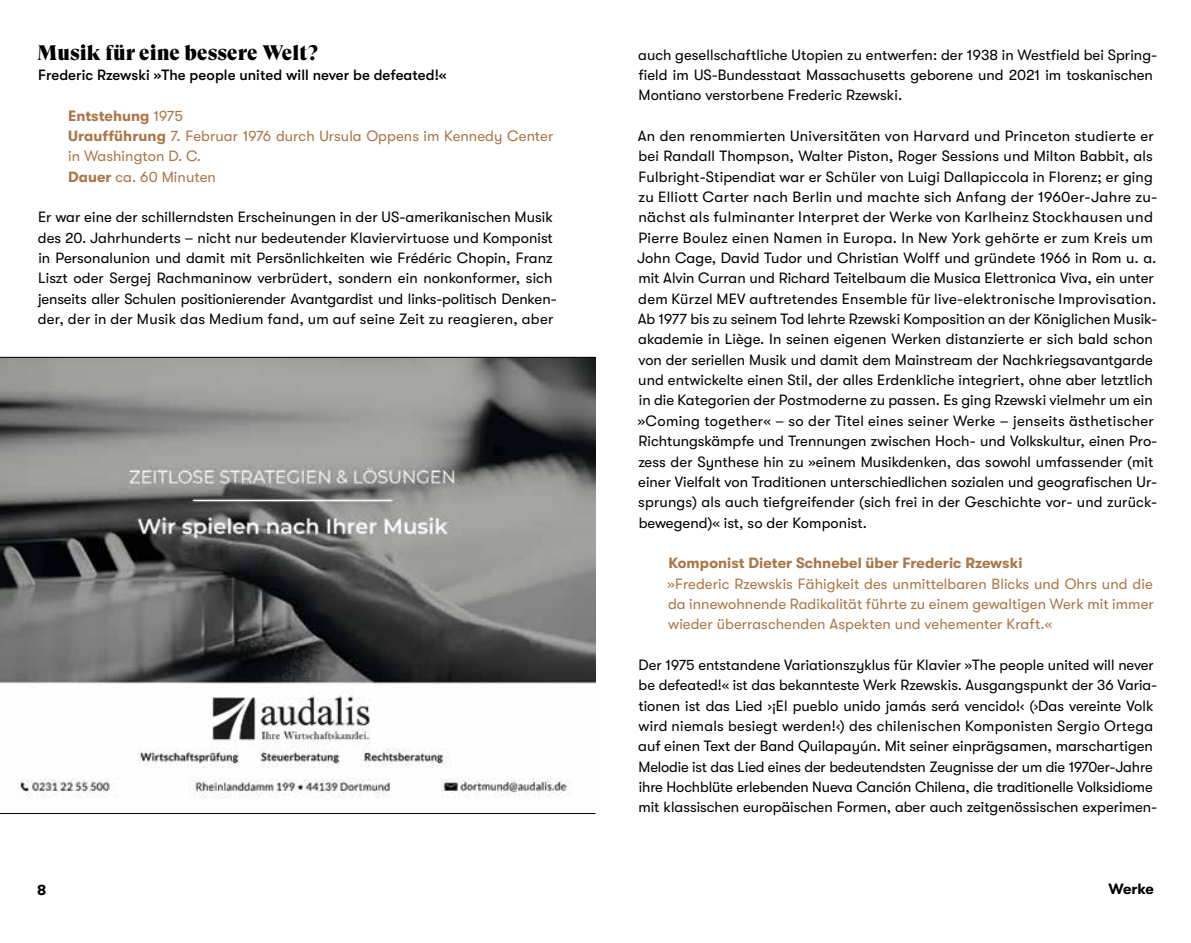
<style>
.page{position:relative;width:1191px;height:943px;background:#fff}
.page>*{position:absolute;margin:0;border:0;box-sizing:border-box;transform-origin:0 0}
.t1{font:21px "GT Super Display Super";letter-spacing:.005em;color:#000}
.t2{font:14.88px/20.3px "GT Walsheim";letter-spacing:.005em;color:#000}
.t3{font:14.88px/20.3px "GT Walsheim";letter-spacing:.005em;color:#ab7648;text-align:justify}
.t4{font:500 14.88px "GT Walsheim";letter-spacing:.005em;color:#000}
.t5{font:700 14.88px "GT Walsheim";letter-spacing:.005em;color:#ab7648}
.t6{font:700 14.88px "GT Walsheim";letter-spacing:-.02em;color:#000}
.s1{font-weight:700}
</style>
<div class="page">
<img style="left:0;top:357px;width:596px;height:457px">
<hr style="left:0;top:357px;width:595px;height:1px;background:#000">
<hr style="left:0;top:813px;width:595px;height:1px;background:#000">
<h1 class="t1" style="left:38px;top:41px;width:282px">Musik für eine bessere Welt?</h1>
<p class="t4" style="left:38px;top:66px;width:410px">Frederic Rzewski »The people united will never be defeated!«</p>
<p class="t3" style="left:68px;top:105px;width:487px;text-align:left"><span class="s1">Entstehung</span> 1975<br><span class="s1">Uraufführung</span> 7. Februar 1976 durch Ursula Oppens im Kennedy Center in Washington D. C.<br><span class="s1">Dauer</span> ca. 60 Minuten</p>
<p class="t2" style="left:38px;top:207px;width:520px">Er war eine der schillerndsten Erscheinungen in der US-amerikanischen Musik des 20. Jahrhunderts – nicht nur bedeutender Klaviervirtuose und Komponist in Personalunion und damit mit Persönlichkeiten wie Frédéric Chopin, Franz Liszt oder Sergej Rachmaninow verbrüdert, sondern ein nonkonformer, sich jenseits aller Schulen positionierender Avantgardist und links-politisch Denken&shy;der, der in der Musik das Medium fand, um auf seine Zeit zu reagieren, aber</p>
<p class="t2" style="left:638px;top:44px;width:520px">auch gesellschaftliche Utopien zu entwerfen: der 1938 in Westfield bei Spring&shy;field im US-Bundesstaat Massachusetts geborene und 2021 im toskanischen<br>Montiano verstorbene Frederic Rzewski.</p>
<p class="t2" style="left:637px;top:126px;width:522px">An den renommierten Universitäten von Harvard und Princeton studierte er bei Randall Thompson, Walter Piston, Roger Sessions und Milton Babbit, als Fulbright-Stipendiat war er Schüler von Luigi Dallapiccola in Florenz; er ging zu Elliott Carter nach Berlin und machte sich Anfang der 1960er-Jahre zu&shy;nächst als fulminanter Interpret der Werke von Karlheinz Stockhausen und Pierre Boulez einen Namen in Europa. In New York gehörte er zum Kreis um John Cage, David Tudor und Christian Wolff und gründete 1966 in Rom u. a. mit Alvin Curran und Richard Teitelbaum die Musica Elettronica Viva, ein unter dem Kürzel MEV auftretendes Ensemble für live-elektronische Improvisation.<br>Ab 1977 bis zu seinem Tod lehrte Rzewski Komposition an der Königlichen Musik&shy;akademie in Liège. In seinen eigenen Werken distanzierte er sich bald schon von der seriellen Musik und damit dem Mainstream der Nachkriegsavantgarde und entwickelte einen Stil, der alles Erdenkliche integriert, ohne aber letztlich in die Kategorien der Postmoderne zu passen. Es ging Rzewski vielmehr um ein »Coming together« – so der Titel eines seiner Werke – jenseits ästhetischer Richtungskämpfe und Trennungen zwischen Hoch- und Volkskultur, einen Pro&shy;zess der Synthese hin zu »einem Musikdenken, das sowohl umfassender (mit einer Vielfalt von Traditionen unterschiedlichen sozialen und geografischen Ur&shy;sprungs) als auch tiefgreifender (sich frei in der Geschichte vor- und zurück&shy;bewegend)« ist, so der Komponist.</p>
<p class="t5" style="left:668px;top:555px;width:355px">Komponist Dieter Schnebel über Frederic Rzewski</p>
<p class="t3" style="left:667px;top:573px;width:488px">»Frederic Rzewskis Fähigkeit des unmittelbaren Blicks und Ohrs und die da innewohnende Radikalität führte zu einem gewaltigen Werk mit immer wieder überraschenden Aspekten und vehementer Kraft.«</p>
<p class="t2" style="left:638px;top:655px;width:520px">Der 1975 entstandene Variationszyklus für Klavier »The people united will never be defeated!« ist das bekannteste Werk Rzewskis. Ausgangspunkt der 36 Varia&shy;tionen ist das Lied ›¡El pueblo unido jamás será vencido!‹ (›Das vereinte Volk wird niemals besiegt werden!‹) des chilenischen Komponisten Sergio Ortega auf einen Text der Band Quilapayún. Mit seiner einprägsamen, marschartigen Melodie ist das Lied eines der bedeutendsten Zeugnisse der um die 1970er-Jahre ihre Hochblüte erlebenden Nueva Canción Chilena, die traditionelle Volksidiome mit klassischen europäischen Formen, aber auch zeitgenössischen experimen-</p>
<p class="t6" style="left:37px;top:881px;width:11px">8</p>
<p class="t6" style="left:1108px;top:880px;width:47px">Werke</p>
</div>
